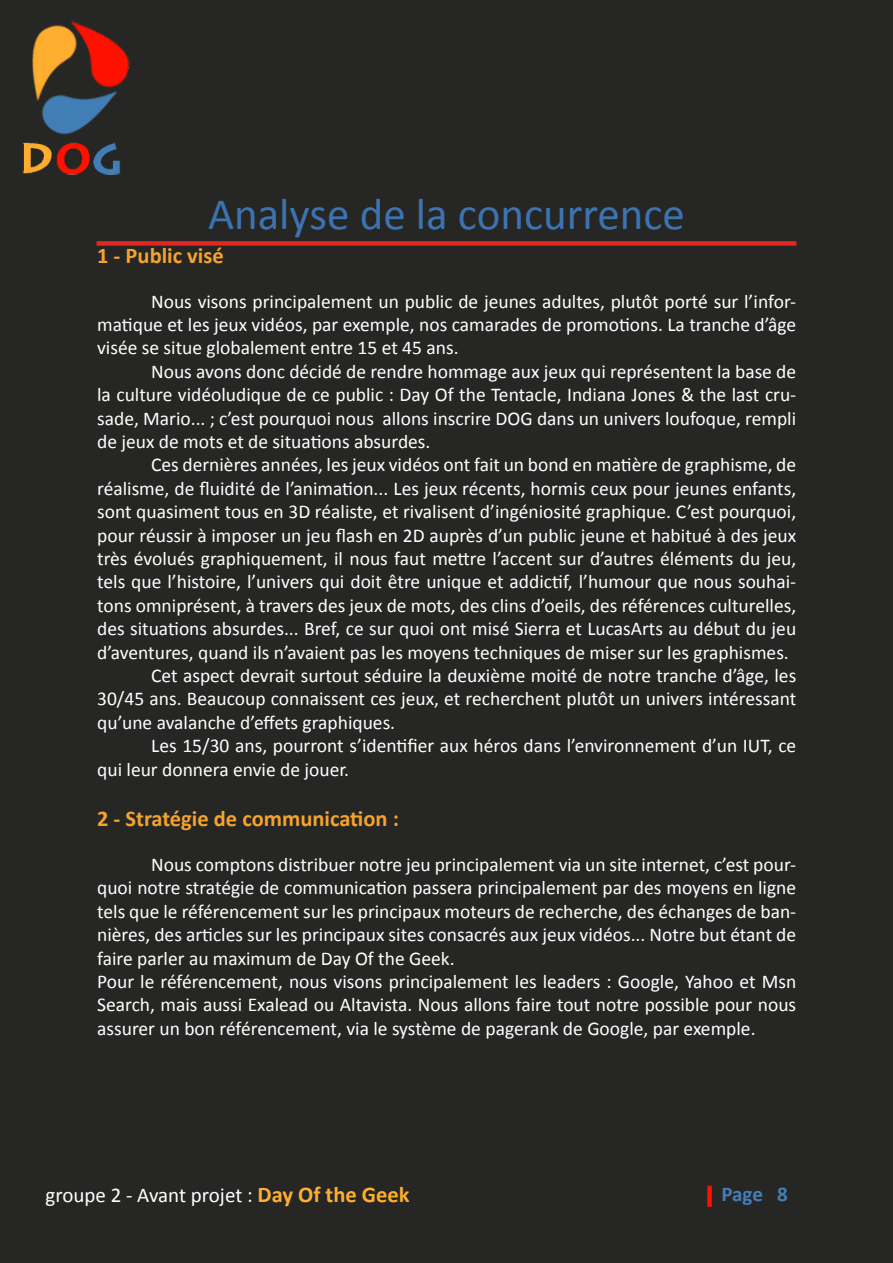
<style>
.page{position:relative;width:893px;height:1263px;background:#262725}
.page>*{position:absolute;margin:0;border:0;box-sizing:border-box;transform-origin:0 0}
.t1{font:45px "Calibri";color:#3c73b0}
.t2{font:700 22.5px "Calibri";color:#f5a32e}
.t3{font:21px "Calibri";color:#fff}
.t4{font:700 21px "Calibri";color:#437fb7}
.t5{font:19.5px/23.4px "Calibri";color:#fff;text-align:justify}
.s1{font-weight:700;font-size:22.5px;color:#ffae2f}
</style>
<div class="page">
<img style="left:22px;top:21px;width:108px;height:154px">
<div style="left:707px;top:1186px;width:5px;height:21px;background:#f10"></div>
<div style="left:97px;top:241px;width:699px;height:5px;background:#e42521"></div>
<h1 class="t1" style="left:208px;top:186px;width:478px">Analyse de la concurrence</h1>
<p class="t2" style="left:97px;top:241px;width:128px">1 - Public visé</p>
<p class="t5" style="left:97px;top:288px;width:701px;text-indent:54px">Nous visons principalement un public de jeunes adultes, plutôt porté sur l’infor&shy;matique et les jeux vidéos, par exemple, nos camarades de promotions. La tranche d’âge visée se situe globalement entre 15 et 45 ans.</p>
<p class="t5" style="left:97px;top:359px;width:701px;text-indent:54px">Nous avons donc décidé de rendre hommage aux jeux qui représentent la base de la culture vidéoludique de ce public : Day Of the Tentacle, Indiana Jones &amp; the last cru&shy;sade, Mario... ; c’est pourquoi nous allons inscrire DOG dans un univers loufoque, rempli de jeux de mots et de situations absurdes.</p>
<p class="t5" style="left:151px;top:452px;width:647px">Ces dernières années, les jeux vidéos ont fait un bond en matière de graphisme, de</p>
<p class="t5" style="left:97px;top:476px;width:701px">réalisme, de fluidité de l’animation... Les jeux récents, hormis ceux pour jeunes enfants,</p>
<p class="t5" style="left:97px;top:499px;width:700px">sont quasiment tous en 3D réaliste, et rivalisent d’ingéniosité graphique. C’est pourquoi,</p>
<p class="t5" style="left:97px;top:522px;width:700px">pour réussir à imposer un jeu flash en 2D auprès d’un public jeune et habitué à des jeux</p>
<p class="t5" style="left:97px;top:546px;width:701px">très évolués graphiquement, il nous faut mettre l’accent sur d’autres éléments du jeu,</p>
<p class="t5" style="left:97px;top:569px;width:701px">tels que l’histoire, l’univers qui doit être unique et addictif, l’humour que nous souhai-</p>
<p class="t5" style="left:97px;top:593px;width:701px">tons omniprésent, à travers des jeux de mots, des clins d’oeils, des références culturelles,</p>
<p class="t5" style="left:97px;top:616px;width:701px">des situations absurdes... Bref, ce sur quoi ont misé Sierra et LucasArts au début du jeu</p>
<p class="t5" style="left:97px;top:639px;width:693px">d’aventures, quand ils n’avaient pas les moyens techniques de miser sur les graphismes.</p>
<p class="t5" style="left:151px;top:663px;width:647px">Cet aspect devrait surtout séduire la deuxième moité de notre tranche d’âge, les</p>
<p class="t5" style="left:97px;top:686px;width:701px">30/45 ans. Beaucoup connaissent ces jeux, et recherchent plutôt un univers intéressant</p>
<p class="t5" style="left:97px;top:710px;width:299px">qu’une avalanche d’effets graphiques.</p>
<p class="t5" style="left:151px;top:733px;width:647px">Les 15/30 ans, pourront s’identifier aux héros dans l’environnement d’un IUT, ce</p>
<p class="t5" style="left:97px;top:756px;width:253px">qui leur donnera envie de jouer.</p>
<p class="t2" style="left:97px;top:804px;width:303px">2 - Stratégie de communication :</p>
<p class="t5" style="left:97px;top:852px;width:701px;text-align:left;text-indent:54px">Nous comptons distribuer notre jeu principalement via un site internet, c’est pour&shy;quoi notre stratégie de communication passera principalement par des moyens en ligne tels que le référencement sur les principaux moteurs de recherche, des échanges de ban&shy;nières, des articles sur les principaux sites consacrés aux jeux vidéos... Notre but étant de faire parler au maximum de Day Of the Geek.<br>Pour le référencement, nous visons principalement les leaders : Google, Yahoo et Msn Search, mais aussi Exalead ou Altavista. Nous allons faire tout notre possible pour nous assurer un bon référencement, via le système de pagerank de Google, par exemple.</p>
<p class="t3" style="left:45px;top:1182px;width:366px">groupe 2 - Avant projet : <span class="s1">Day Of the Geek</span></p>
<p class="t4" style="left:721px;top:1181px;width:43px">Page</p>
</div>
